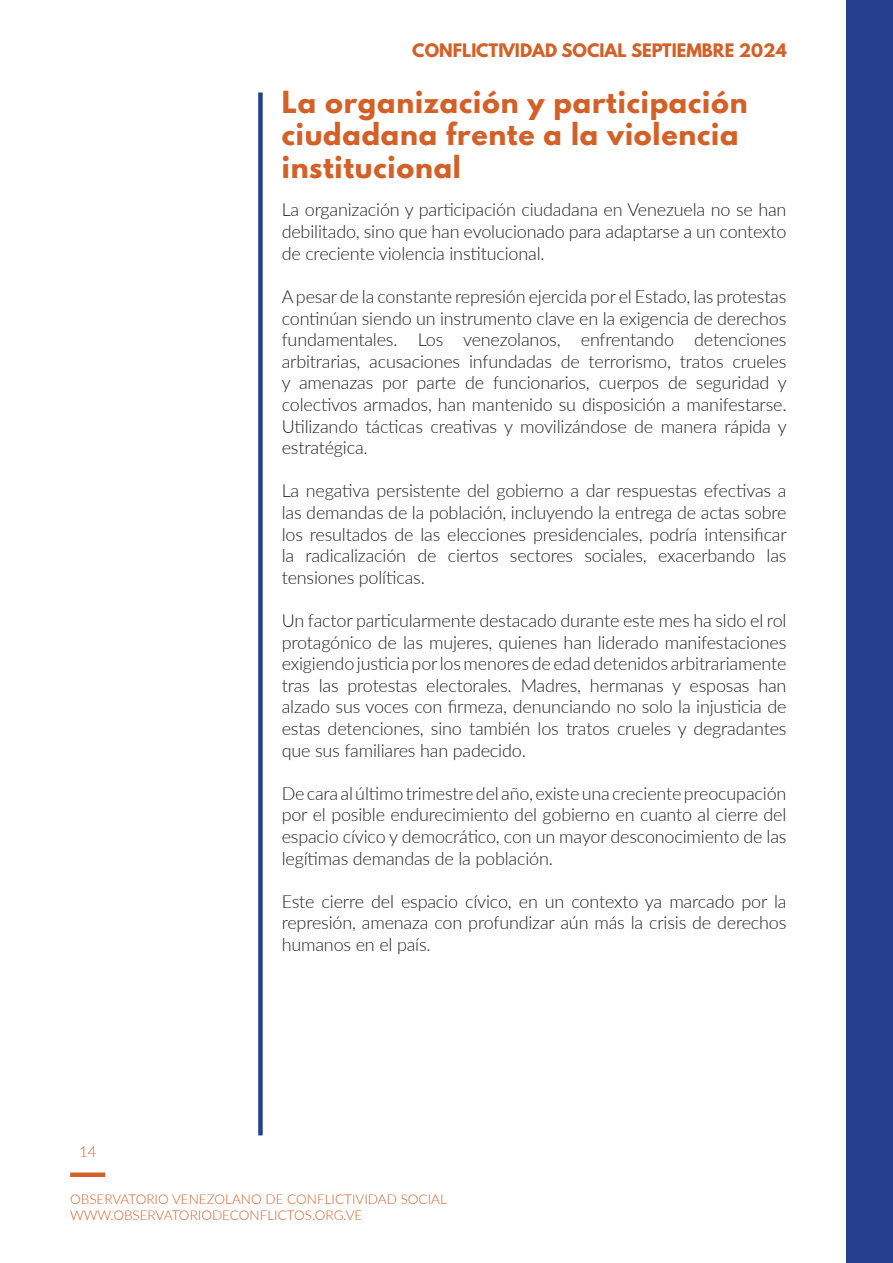
<style>
.page{position:relative;width:893px;height:1263px;background:#fff}
.page>*{position:absolute;margin:0;border:0;box-sizing:border-box;transform-origin:0 0}
.t1{font:700 27px/32.4px "League Spartan";letter-spacing:.03em;color:#d36027}
.t2{font:300 18px/21.6px "Lato";letter-spacing:-.01em;color:#231f20;text-align:justify}
.t3{font:700 16.5px "League Spartan";color:#d36027}
.t4{font:300 15px "Lato";color:#d36027}
.t5{font:300 13.5px/16.2px "Lato";color:#d36027}
</style>
<div class="page">
<div style="left:846px;top:0;width:47px;height:1263px;background:#25408f"></div>
<div style="left:70px;top:1172px;width:35px;height:5px;background:#d36027"></div>
<div style="left:258px;top:92px;width:5px;height:1043px;background:#25408f"></div>
<p class="t3" style="left:412px;top:37px;width:376px">CONFLICTIVIDAD SOCIAL SEPTIEMBRE 2024</p>
<p class="t4" style="left:79px;top:1141px;width:19px">14</p>
<p class="t1" style="left:282px;top:85px;width:467px">La organización y participación ciudadana frente a la violencia institucional</p>
<p class="t2" style="left:282px;top:199px;width:506px">La organización y participación ciudadana en Venezuela no se han debilitado, sino que han evolucionado para adaptarse a un contexto de creciente violencia institucional.</p>
<p class="t2" style="left:282px;top:285px;width:507px">A pesar de la constante represión ejercida por el Estado, las protestas continúan siendo un instrumento clave en la exigencia de derechos fundamentales. Los venezolanos, enfrentando detenciones arbitrarias, acusaciones infundadas de terrorismo, tratos crueles y amenazas por parte de funcionarios, cuerpos de seguridad y colectivos armados, han mantenido su disposición a manifestarse.<br>Utilizando tácticas creativas y movilizándose de manera rápida y estratégica.</p>
<p class="t2" style="left:282px;top:479px;width:507px">La negativa persistente del gobierno a dar respuestas efectivas a las demandas de la población, incluyendo la entrega de actas sobre los resultados de las elecciones presidenciales, podría intensificar la radicalización de ciertos sectores sociales, exacerbando las tensiones políticas.</p>
<p class="t2" style="left:282px;top:609px;width:506px">Un factor particularmente destacado durante este mes ha sido el rol protagónico de las mujeres, quienes han liderado manifestaciones exigiendo justicia por los menores de edad detenidos arbitrariamente tras las protestas electorales. Madres, hermanas y esposas han alzado sus voces con firmeza, denunciando no solo la injusticia de estas detenciones, sino también los tratos crueles y degradantes que sus familiares han padecido.</p>
<p class="t2" style="left:282px;top:782px;width:506px">De cara al último trimestre del año, existe una creciente preocupación por el posible endurecimiento del gobierno en cuanto al cierre del espacio cívico y democrático, con un mayor desconocimiento de las legítimas demandas de la población.</p>
<p class="t2" style="left:282px;top:890px;width:506px">Este cierre del espacio cívico, en un contexto ya marcado por la represión, amenaza con profundizar aún más la crisis de derechos humanos en el país.</p>
<p class="t5" style="left:70px;top:1190px;width:378px">OBSERVATORIO VENEZOLANO DE CONFLICTIVIDAD SOCIAL<br>WWW.OBSERVATORIODECONFLICTOS.ORG.VE</p>
</div>
